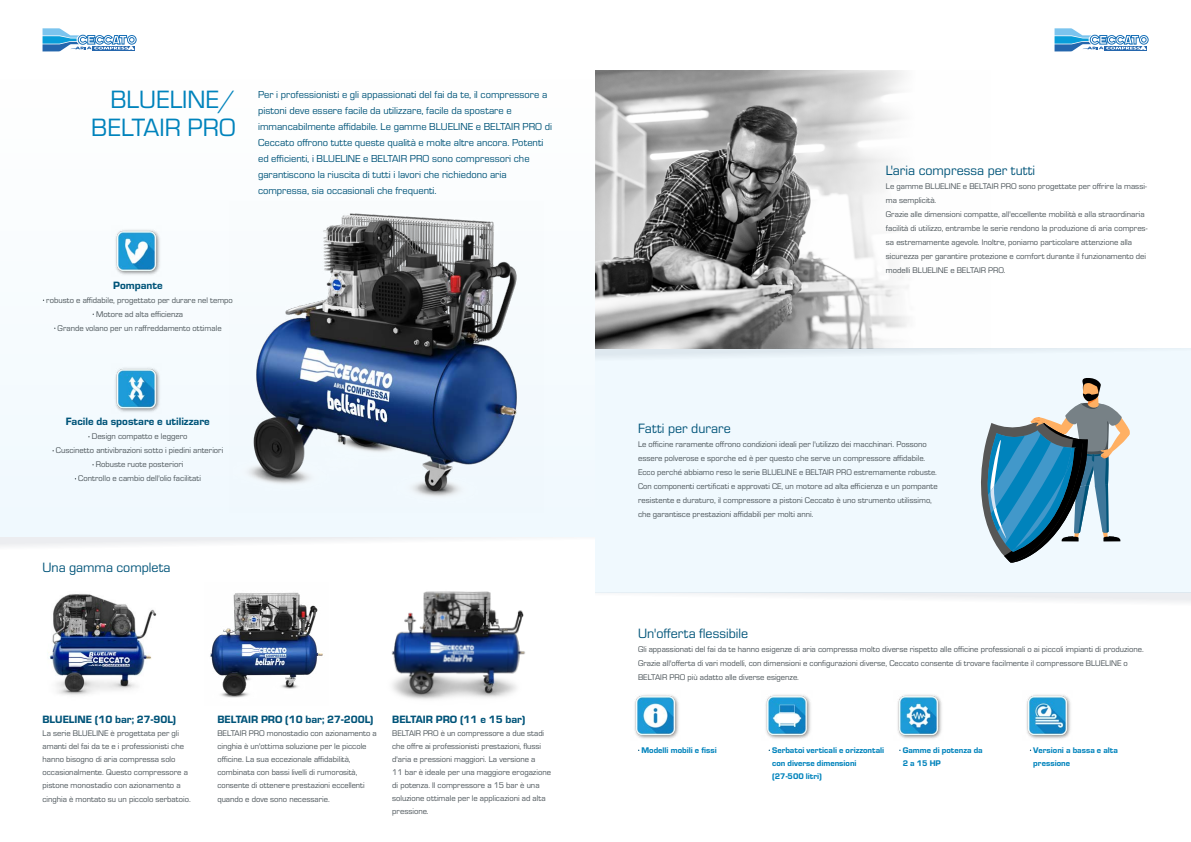
<style>
.page{position:relative;width:1191px;height:842px;background:#fff}
.page>*{position:absolute;margin:0;border:0;box-sizing:border-box;transform-origin:0 0}
.t1{font:26px/28px "Eurostile";color:#0083bc;text-align:right}
.t2{font:14px "Eurostile";color:#005479}
.t3{font:11px "Eurostile Hea";color:#005479}
.t4{font:10.5px/16px "Eurostile";color:#005479}
.t5{font:8.5px/14px "Eurostile";color:#485156}
.t6{font:8.5px/13px "Eurostile Hea";color:#0083bc}
</style>
<div class="page">
<div style="left:0;top:537px;width:595px;height:51px;background:linear-gradient(to bottom,#fafafb,#fff)"></div>
<div style="left:0;top:79px;width:595px;height:458px;background:#f8fcfe"></div>
<img style="left:247px;top:213px;width:270px;height:284px">
<div style="left:595px;top:348px;width:596px;height:245px;background:#f0f9fe"></div>
<div style="left:595px;top:348px;width:596px;height:51px;background:linear-gradient(to bottom,#ebf4f9,#f2fbff)"></div>
<img style="left:205px;top:582px;width:124px;height:116px">
<img style="left:378px;top:577px;width:163px;height:123px">
<img style="left:23px;top:580px;width:146px;height:115px">
<img style="left:595px;top:71px;width:313px;height:277px">
<svg style="left:968px;top:377px;width:162px;height:186px"></svg>
<img style="left:634px;top:695px;width:45px;height:44px">
<img style="left:765px;top:695px;width:46px;height:44px">
<img style="left:897px;top:694px;width:45px;height:45px">
<img style="left:1026px;top:694px;width:45px;height:45px">
<img style="left:115px;top:230px;width:45px;height:45px">
<img style="left:115px;top:367px;width:45px;height:45px">
<svg style="left:43px;top:28px;width:94px;height:23px"></svg>
<svg style="left:1054px;top:28px;width:94px;height:23px"></svg>
<h1 class="t1" style="left:91px;top:84px;width:146px">BLUELINE/<br>BELTAIR PRO</h1>
<p class="t4" style="left:258px;top:86px;width:296px">Per i professionisti e gli appassionati del fai da te, il compressore a pistoni deve essere facile da utilizzare, facile da spostare e immancabilmente affidabile. Le gamme BLUELINE e BELTAIR PRO di Ceccato offrono tutte queste qualità e molte altre ancora. Potenti ed efficienti, i BLUELINE e BELTAIR PRO sono compressori che garantiscono la riuscita di tutti i lavori che richiedono aria compressa, sia occasionali che frequenti.</p>
<p class="t3" style="left:113px;top:278px;width:51px">Pompante</p>
<p class="t5" style="left:46px;top:293px;width:188px;text-align:center">robusto e affidabile, progettato per durare nel tempo<br>Motore ad alta efficienza<br>Grande volano per un raffreddamento ottimale</p>
<p class="t3" style="left:66px;top:414px;width:145px">Facile da spostare e utilizzare</p>
<p class="t5" style="left:56px;top:429px;width:169px;text-align:center">Design compatto e leggero<br>Cuscinetto antivibrazioni sotto i piedini anteriori Robuste ruote posteriori<br>Controllo e cambio dell'olio facilitati</p>
<h2 class="t2" style="left:43px;top:558px;width:130px">Una gamma completa</h2>
<p class="t3" style="left:43px;top:712px;width:135px">BLUELINE (10 bar; 27-90L)</p>
<p class="t5" style="left:43px;top:726px;width:147px;line-height:13px">La serie BLUELINE è progettata per gli amanti del fai da te e i professionisti che hanno bisogno di aria compressa solo occasionalmente. Questo compressore a pistone monostadio con azionamento a</p>
<p class="t5" style="left:43px;top:792px;width:150px">cinghia è montato su un piccolo serbatoio.</p>
<p class="t3" style="left:217px;top:712px;width:158px">BELTAIR PRO (10 bar; 27-200L)</p>
<p class="t5" style="left:217px;top:726px;width:161px;line-height:13px">BELTAIR PRO monostadio con azionamento a cinghia è un'ottima soluzione per le piccole officine. La sua eccezionale affidabilità, combinata con bassi livelli di rumorosità, consente di ottenere prestazioni eccellenti</p>
<p class="t5" style="left:217px;top:792px;width:114px">quando e dove sono necessarie.</p>
<p class="t3" style="left:392px;top:712px;width:135px">BELTAIR PRO (11 e 15 bar)</p>
<p class="t5" style="left:392px;top:726px;width:160px;line-height:13px">BELTAIR PRO è un compressore a due stadi che offre ai professionisti prestazioni, flussi d'aria e pressioni maggiori. La versione a<br>11 bar è ideale per una maggiore erogazione di potenza. Il compressore a 15 bar è una soluzione ottimale per le applicazioni ad alta pressione.</p>
<h2 class="t2" style="left:886px;top:161px;width:151px">L'aria compressa per tutti</h2>
<p class="t5" style="left:886px;top:179px;width:263px">Le gamme BLUELINE e BELTAIR PRO sono progettate per offrire la massi&shy;ma semplicità.<br>Grazie alle dimensioni compatte, all'eccellente mobilità e alla straordinaria facilità di utilizzo, entrambe le serie rendono la produzione di aria compres&shy;sa estremamente agevole. Inoltre, poniamo particolare attenzione alla sicurezza per garantire protezione e comfort durante il funzionamento dei modelli BLUELINE e BELTAIR PRO.</p>
<h2 class="t2" style="left:638px;top:419px;width:94px">Fatti per durare</h2>
<p class="t5" style="left:638px;top:437px;width:301px">Le officine raramente offrono condizioni ideali per l'utilizzo dei macchinari. Possono essere polverose e sporche ed è per questo che serve un compressore affidabile.<br>Ecco perché abbiamo reso le serie BLUELINE e BELTAIR PRO estremamente robuste.<br>Con componenti certificati e approvati CE, un motore ad alta efficienza e un pompante resistente e duraturo, il compressore a pistoni Ceccato è uno strumento utilissimo, che garantisce prestazioni affidabili per molti anni.</p>
<h2 class="t2" style="left:638px;top:623px;width:112px">Un'offerta flessibile</h2>
<p class="t5" style="left:638px;top:641px;width:507px">Gli appassionati del fai da te hanno esigenze di aria compressa molto diverse rispetto alle officine professionali o ai piccoli impianti di produzione.<br>Grazie all'offerta di vari modelli, con dimensioni e configurazioni diverse, Ceccato consente di trovare facilmente il compressore BLUELINE o<br>BELTAIR PRO più adatto alle diverse esigenze.</p>
<p class="t6" style="left:641px;top:743px;width:77px">Modelli mobili e fissi</p>
<p class="t6" style="left:772px;top:743px;width:114px">Serbatoi verticali e orizzontali con diverse dimensioni (27-500 litri)</p>
<p class="t6" style="left:902px;top:743px;width:81px">Gamme di potenza da<br>2 a 15 HP</p>
<p class="t6" style="left:1033px;top:743px;width:86px">Versioni a bassa e alta pressione</p>
</div>
